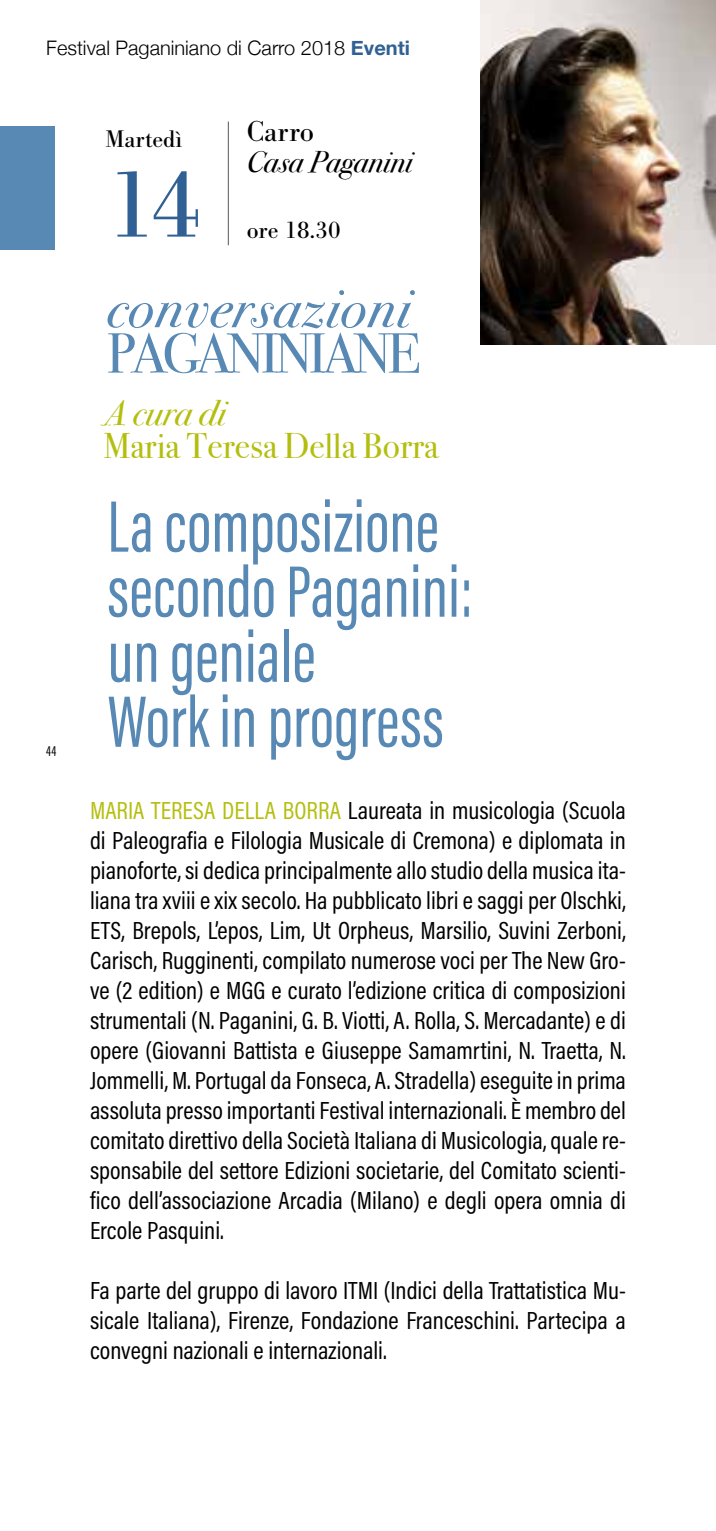
<style>
.page{position:relative;width:716px;height:1531px;background:#fff}
.page>*{position:absolute;margin:0;border:0;box-sizing:border-box;transform-origin:0 0}
.t1{font:100px "Bodoni URW";color:#316094}
.t2{font:75px/65px "Acumin Pro Extra Cond";color:#5889b5}
.t3{font:35.75px "Bodoni Svty Two ITCTT";color:#b4be0f}
.t4{font:italic 35.75px "Bodoni Svty Two ITCTT";color:#b4be0f}
.t5{font:italic 30px "Bodoni Svty Two ITCTT";color:#000}
.t6{font:30px "Bodoni URW";color:#000}
.t7{font:25px/30px "Acumin Pro Cond";color:#000;text-align:justify}
.t8{font:25px "Bodoni URW";color:#000}
.t9{font:300 20px "Helvetica Neue";color:#000}
.t10{font:15px "Acumin Pro Extra Cond";color:#000}
.s1{font-weight:700;color:#316094}
.s2{color:#b4be0f}
</style>
<div class="page">
<svg style="left:107px;top:290px;width:312px;height:83px"></svg>
<hr style="left:228px;top:122px;width:1px;height:123px;background:#575756">
<div style="left:0;top:126px;width:55px;height:124px;background:#5889b5"></div>
<img style="left:480px;top:0;width:236px;height:344px">
<p class="t9" style="left:46px;top:32px;width:365px">Festival Paganiniano di Carro 2018 <span class="s1">Eventi</span></p>
<p class="t8" style="left:105px;top:124px;width:78px">Martedì</p>
<h1 class="t1" style="left:105px;top:145px;width:98px">14</h1>
<p class="t6" style="left:247px;top:113px;width:69px">Carro</p>
<p class="t5" style="left:247px;top:135px;width:167px">Casa Paganini</p>
<p class="t8" style="left:247px;top:215px;width:95px">ore 18.30</p>
<p class="t10" style="left:46px;top:742px;width:12px">44</p>
<h3 class="t4" style="left:104px;top:382px;width:123px">A cura di</h3>
<h3 class="t3" style="left:103px;top:417px;width:336px">Maria Teresa Della Borra</h3>
<h2 class="t2" style="left:107px;top:494px;width:367px">La composizione secondo Paganini: un geniale<br>Work in progress</h2>
<p class="t7" style="left:90px;top:795px;width:537px"><span class="s2">MARIA TERESA DELLA BORRA</span> Laureata in musicologia (Scuola di Paleografia e Filologia Musicale di Cremona) e diplomata in pianoforte, si dedica principalmente allo studio della musica ita&shy;liana tra xviii e xix secolo. Ha pubblicato libri e saggi per Olschki, ETS, Brepols, L’epos, Lim, Ut Orpheus, Marsilio, Suvini Zerboni, Carisch, Rugginenti, compilato numerose voci per The New Gro&shy;ve (2 edition) e MGG e curato l’edizione critica di composizioni strumentali (N. Paganini, G. B. Viotti, A. Rolla, S. Mercadante) e di opere (Giovanni Battista e Giuseppe Samamrtini, N. Traetta, N.<br>Jommelli, M. Portugal da Fonseca, A. Stradella) eseguite in prima assoluta presso importanti Festival internazionali. È membro del comitato direttivo della Società Italiana di Musicologia, quale re&shy;sponsabile del settore Edizioni societarie, del Comitato scienti&shy;fico dell’associazione Arcadia (Milano) e degli opera omnia di Ercole Pasquini.</p>
<p class="t7" style="left:90px;top:1275px;width:537px">Fa parte del gruppo di lavoro ITMI (Indici della Trattatistica Mu&shy;sicale Italiana), Firenze, Fondazione Franceschini. Partecipa a convegni nazionali e internazionali.</p>
</div>
